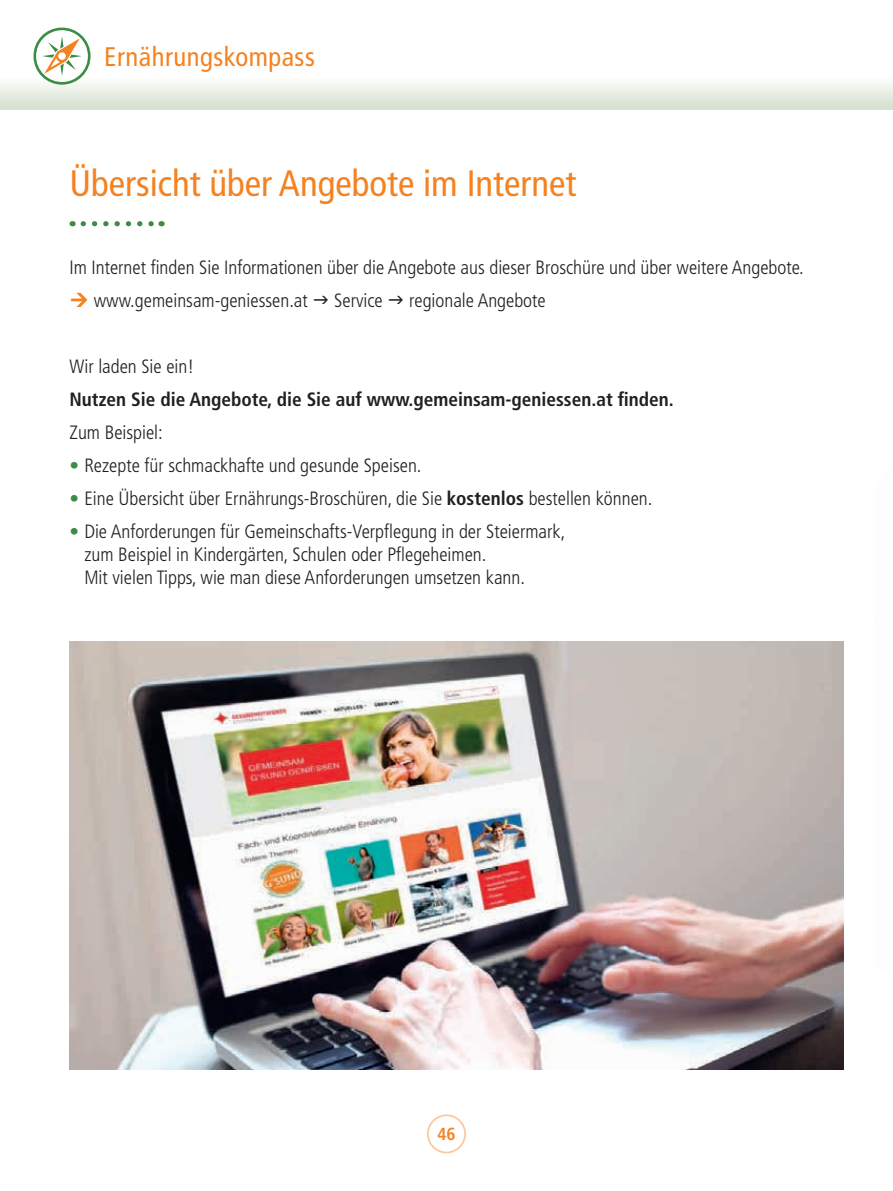
<style>
.page{position:relative;width:893px;height:1191px;background:#fff}
.page>*{position:absolute;margin:0;border:0;box-sizing:border-box;transform-origin:0 0}
.t1{font:condensed 36.75px "Frutiger";color:#f58220}
.t2{font:condensed 26.95px "Frutiger";letter-spacing:.02em;color:#f58220}
.t3{font:300 condensed 19.25px/23.1px "Frutiger";color:#231f20}
.t4{font:700 condensed 19.25px "Frutiger";color:#231f20}
.t5{font:700 condensed 17.5px "Frutiger";color:#f58220}
.s1{color:#3b8c45}
.s2{font-weight:700}
</style>
<div class="page">
<div style="left:0;top:55px;width:893px;height:54px;background:linear-gradient(to bottom,#fff,#dce4d6)"></div>
<div style="left:427px;top:1114px;width:39px;height:39px;border:2px solid #fcc89b;border-radius:50%"></div>
<svg style="left:33px;top:27px;width:58px;height:58px"></svg>
<svg style="left:83px;top:221px;width:79px;height:5px"></svg>
<img style="left:69px;top:641px;width:774px;height:428px">
<h2 class="t2" style="left:104px;top:41px;width:212px">Ernährungskompass</h2>
<h1 class="t1" style="left:69px;top:162px;width:508px">Übersicht über Angebote im Internet</h1>
<p class="t3" style="left:94px;top:251px;width:712px;line-height:33.1px;text-indent:-24px">Im Internet finden Sie Informationen über die Angebote aus dieser Broschüre und über weitere Angebote. www.gemeinsam-geniessen.at</p>
<p class="t3" style="left:334px;top:289px;width:50px">Service</p>
<p class="t3" style="left:409px;top:289px;width:138px">regionale Angebote</p>
<p class="t3" style="left:69px;top:355px;width:126px">Wir laden Sie ein!</p>
<p class="t4" style="left:69px;top:388px;width:606px">Nutzen Sie die Angebote, die Sie auf www.gemeinsam-geniessen.at finden.</p>
<p class="t3" style="left:69px;top:421px;width:95px">Zum Beispiel:</p>
<p class="t3" style="left:69px;top:454px;width:354px"><span class="s1">•</span> Rezepte für schmackhafte und gesunde Speisen.</p>
<p class="t3" style="left:69px;top:487px;width:584px"><span class="s1">•</span> Eine Übersicht über Ernährungs-Broschüren, die Sie <span class="s2">kostenlos</span> bestellen können.</p>
<p class="t3" style="left:84px;top:520px;width:482px;text-indent:-15px"><span class="s1">•</span> Die Anforderungen für Gemeinschafts-Verpflegung in der Steiermark, zum Beispiel in Kindergärten, Schulen oder Pflegeheimen.<br>Mit vielen Tipps, wie man diese Anforderungen umsetzen kann.</p>
<p class="t5" style="left:437px;top:1123px;width:20px">46</p>
</div>
